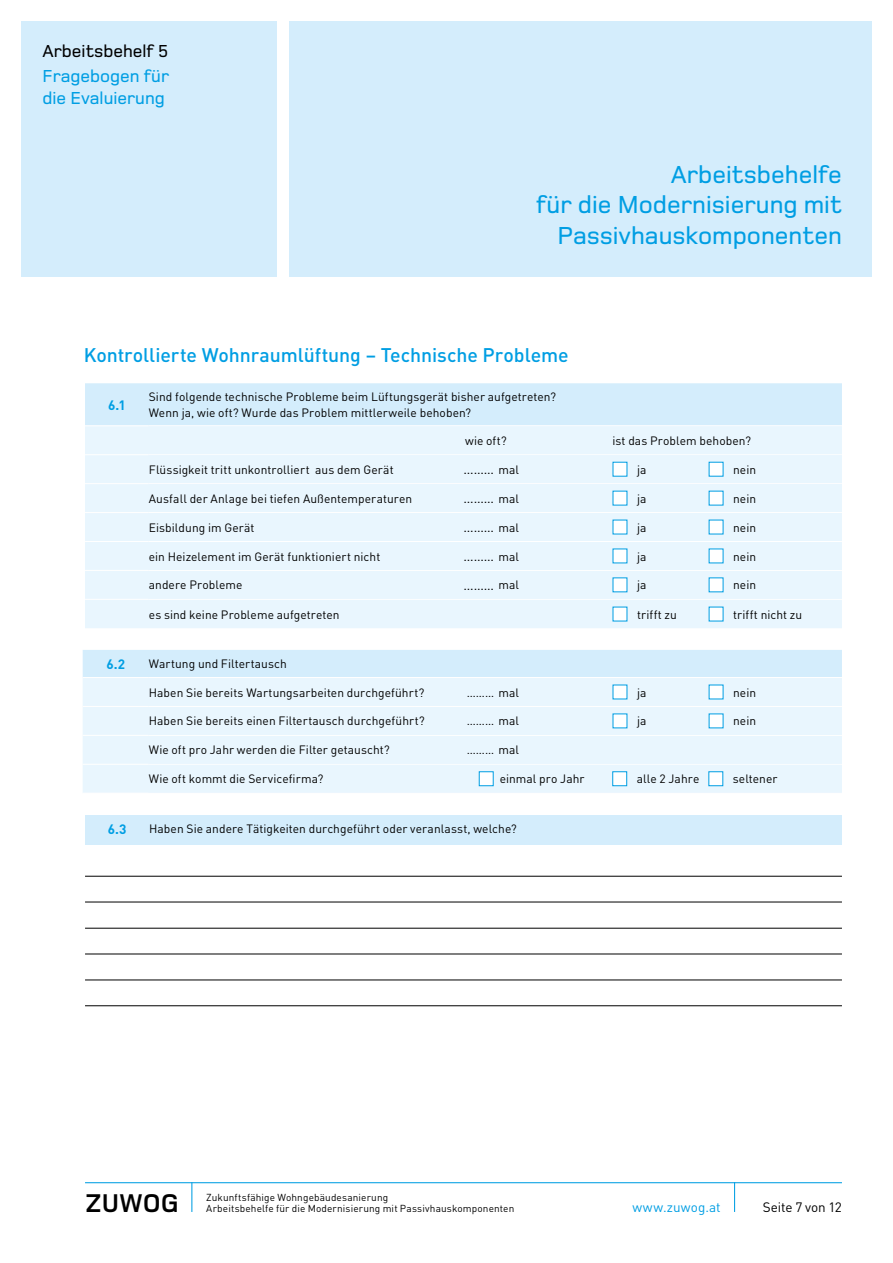
<style>
.page{position:relative;width:893px;height:1263px;background:#fff}
.page>*{position:absolute;margin:0;border:0;box-sizing:border-box;transform-origin:0 0}
.t1{font:700 26.55px "Foundry Monoline";color:#000}
.t2{font:500 25.5px/30.6px "Foundry Monoline";color:#009ee3;text-align:right}
.t3{font:500 19.5px "DIN Pro";letter-spacing:-.005em;color:#009ee3}
.t4{font:500 18px/21.6px "Foundry Monoline";color:#009ee3}
.t5{font:500 18px "Foundry Monoline";color:#000}
.t6{font:13.5px "DIN Pro";letter-spacing:-.01em;color:#000}
.t7{font:13.5px "DIN";letter-spacing:.01em;color:#009ee3}
.t8{font:700 13.5px "DIN Pro";color:#009ee3}
.t9{font:12px/16.5px "DIN Pro";letter-spacing:.005em;color:#000}
.t10{font:10.05px/11.6px "DIN";letter-spacing:.01em;color:#000}
.s1{font-size:12px}
</style>
<div class="page">
<div style="left:289px;top:21px;width:583px;height:255px;background:#d4edfc"></div>
<hr style="left:85px;top:1182px;width:757px;height:1px;background:#009ee3">
<hr style="left:734px;top:1182px;width:1px;height:30px;background:#009ee3">
<hr style="left:191px;top:1182px;width:1px;height:30px;background:#009ee3">
<div style="left:21px;top:21px;width:255px;height:255px;background:#d4edfc"></div>
<svg style="left:85px;top:383px;width:757px;height:245px;background:#e5f4fd"></svg>
<div style="left:612px;top:607px;width:15px;height:14px;background:#fff"></div>
<div style="left:709px;top:607px;width:14px;height:14px;background:#fff"></div>
<svg style="left:83px;top:650px;width:759px;height:195px;background:#e5f4fd"></svg>
<hr style="left:85px;top:876px;width:757px;height:1px;background:#000">
<hr style="left:85px;top:902px;width:757px;height:1px;background:#000">
<hr style="left:85px;top:928px;width:757px;height:1px;background:#000">
<hr style="left:85px;top:954px;width:757px;height:1px;background:#000">
<hr style="left:85px;top:980px;width:757px;height:1px;background:#000">
<hr style="left:85px;top:1005px;width:757px;height:1px;background:#000">
<h3 class="t5" style="left:43px;top:41px;width:127px">Arbeitsbehelf 5</h3>
<h3 class="t4" style="left:43px;top:66px;width:128px">Fragebogen für die Evaluierung</h3>
<h2 class="t2" style="left:536px;top:159px;width:307px">Arbeitsbehelfe<br>für die Modernisierung mit<br>Passivhauskomponenten</h2>
<h3 class="t3" style="left:84px;top:342px;width:486px">Kontrollierte Wohnraumlüftung – Technische Probleme</h3>
<p class="t8" style="left:108px;top:396px;width:19px">6.1</p>
<p class="t9" style="left:149px;top:388px;width:409px">Sind folgende technische Probleme beim Lüftungsgerät bisher aufgetreten?<br>Wenn ja, wie oft? Wurde das Problem mittlerweile behoben?</p>
<p class="t9" style="left:465px;top:432px;width:43px">wie oft?</p>
<p class="t9" style="left:612px;top:432px;width:140px">ist das Problem behoben?</p>
<p class="t9" style="left:149px;top:461px;width:246px">Flüssigkeit tritt unkontrolliert aus dem Gerät</p>
<p class="t6" style="left:464px;top:460px;width:57px">……… <span class="s1">mal</span></p>
<p class="t9" style="left:637px;top:461px;width:11px">ja</p>
<p class="t9" style="left:733px;top:461px;width:25px">nein</p>
<p class="t9" style="left:149px;top:490px;width:265px">Ausfall der Anlage bei tiefen Außentemperaturen</p>
<p class="t6" style="left:464px;top:489px;width:57px">……… <span class="s1">mal</span></p>
<p class="t9" style="left:637px;top:490px;width:11px">ja</p>
<p class="t9" style="left:733px;top:490px;width:25px">nein</p>
<p class="t9" style="left:149px;top:518px;width:107px">Eisbildung im Gerät</p>
<p class="t6" style="left:464px;top:518px;width:57px">……… <span class="s1">mal</span></p>
<p class="t9" style="left:637px;top:518px;width:11px">ja</p>
<p class="t9" style="left:733px;top:518px;width:25px">nein</p>
<p class="t9" style="left:149px;top:547px;width:233px">ein Heizelement im Gerät funktioniert nicht</p>
<p class="t6" style="left:464px;top:547px;width:57px">……… <span class="s1">mal</span></p>
<p class="t9" style="left:637px;top:547px;width:11px">ja</p>
<p class="t9" style="left:733px;top:547px;width:25px">nein</p>
<p class="t9" style="left:149px;top:576px;width:95px">andere Probleme</p>
<p class="t6" style="left:464px;top:576px;width:57px">……… <span class="s1">mal</span></p>
<p class="t9" style="left:637px;top:576px;width:11px">ja</p>
<p class="t9" style="left:733px;top:576px;width:25px">nein</p>
<p class="t9" style="left:149px;top:605px;width:192px">es sind keine Probleme aufgetreten</p>
<p class="t9" style="left:637px;top:605px;width:41px">trifft zu</p>
<p class="t9" style="left:733px;top:605px;width:71px">trifft nicht zu</p>
<p class="t8" style="left:106px;top:655px;width:20px">6.2</p>
<p class="t9" style="left:149px;top:655px;width:140px">Wartung und Filtertausch</p>
<p class="t9" style="left:149px;top:683px;width:277px">Haben Sie bereits Wartungsarbeiten durchgeführt?</p>
<p class="t9" style="left:467px;top:683px;width:54px">……… mal</p>
<p class="t9" style="left:637px;top:683px;width:11px">ja</p>
<p class="t9" style="left:733px;top:683px;width:25px">nein</p>
<p class="t9" style="left:149px;top:712px;width:277px">Haben Sie bereits einen Filtertausch durchgeführt?</p>
<p class="t9" style="left:467px;top:712px;width:54px">……… mal</p>
<p class="t9" style="left:637px;top:712px;width:11px">ja</p>
<p class="t9" style="left:733px;top:712px;width:25px">nein</p>
<p class="t9" style="left:149px;top:741px;width:243px">Wie oft pro Jahr werden die Filter getauscht?</p>
<p class="t9" style="left:467px;top:741px;width:54px">……… mal</p>
<p class="t9" style="left:149px;top:770px;width:176px">Wie oft kommt die Servicefirma?</p>
<p class="t9" style="left:500px;top:770px;width:86px">einmal pro Jahr</p>
<p class="t9" style="left:637px;top:770px;width:64px">alle 2 Jahre</p>
<p class="t9" style="left:733px;top:770px;width:46px">seltener</p>
<p class="t8" style="left:108px;top:820px;width:20px">6.3</p>
<p class="t9" style="left:149px;top:820px;width:369px">Haben Sie andere Tätigkeiten durchgeführt oder veranlasst, welche?</p>
<p class="t10" style="left:206px;top:1191px;width:310px">Zukunftsfähige Wohngebäudesanierung<br>Arbeitsbehelfe für die Modernisierung mit Passivhauskomponenten</p>
<p class="t7" style="left:632px;top:1199px;width:90px">www.zuwog.at</p>
<h1 class="t1" style="left:85px;top:1189px;width:95px">ZUWOG</h1>
<p class="t6" style="left:763px;top:1198px;width:81px">Seite 7 von 12</p>
</div>
